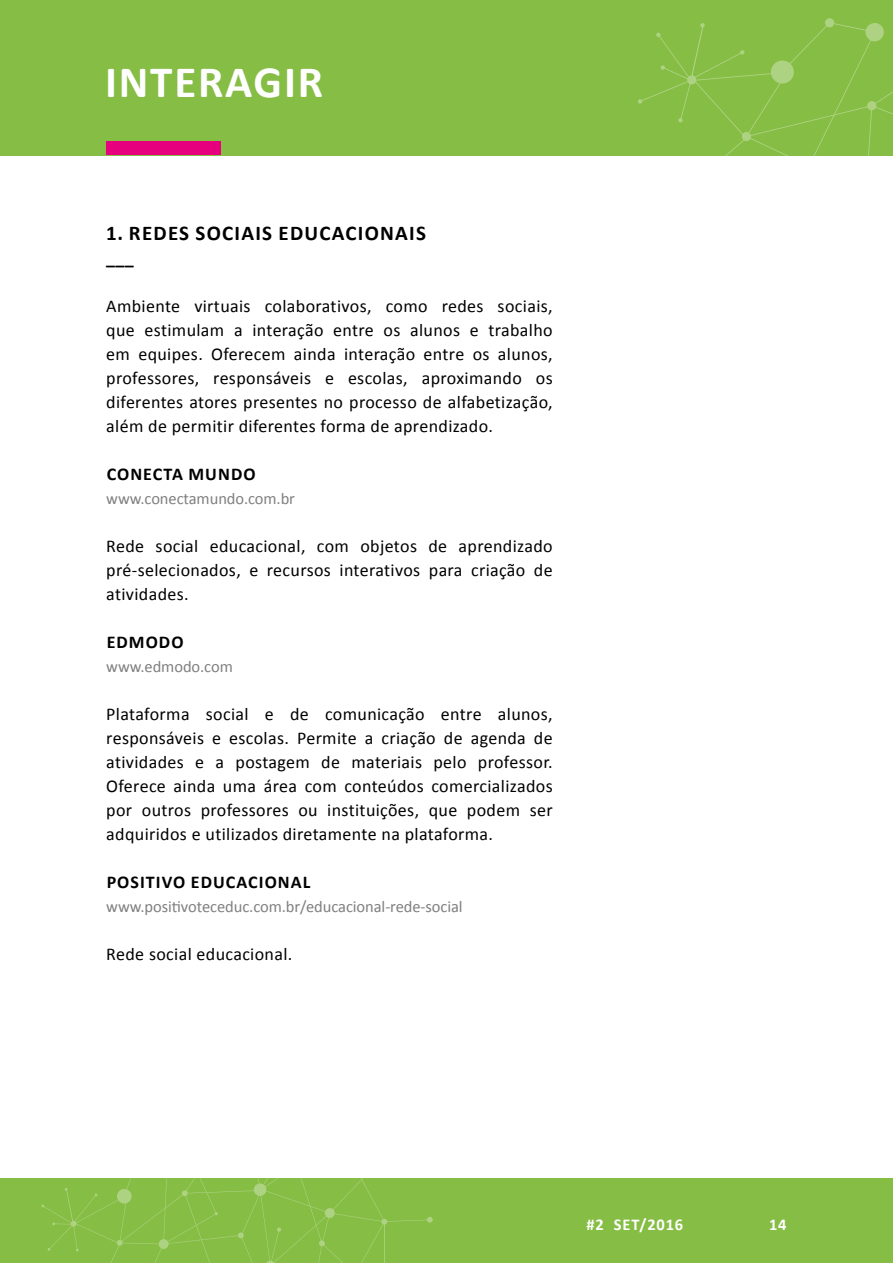
<style>
.page{position:relative;width:893px;height:1263px;background:#fff}
.page>*{position:absolute;margin:0;border:0;box-sizing:border-box;transform-origin:0 0}
.t1{font:700 45px "Calibri";letter-spacing:.04em;color:#fff}
.t2{font:700 21px "Calibri";letter-spacing:.06em;color:#000}
.t3{font:18px/24px "Calibri";letter-spacing:.02em;color:#000;text-align:justify}
.t4{font:700 18px "Calibri";letter-spacing:.06em;color:#000}
.t5{font:16.5px "Calibri";letter-spacing:-.005em;color:#818080}
.t6{font:700 16.5px "Calibri";letter-spacing:.05em;color:#fff}
</style>
<div class="page">
<div style="left:0;top:1178px;width:893px;height:85px;background:#86bd45"></div>
<div style="left:0;top:0;width:893px;height:155px;background:#86bd45"></div>
<svg style="left:638px;top:18px;width:255px;height:137px"></svg>
<svg style="left:427px;top:1216px;width:6px;height:7px"></svg>
<svg style="left:41px;top:1178px;width:389px;height:85px"></svg>
<div style="left:106px;top:141px;width:115px;height:14px;background:#e6007d"></div>
<h1 class="t1" style="left:105px;top:50px;width:220px">INTERAGIR</h1>
<p class="t2" style="left:106px;top:218px;width:321px">1. REDES SOCIAIS EDUCACIONAIS</p>
<p class="t4" style="left:106px;top:245px;width:29px">___</p>
<p class="t3" style="left:106px;top:293px;width:448px">Ambiente virtuais colaborativos, como redes sociais, que estimulam a interação entre os alunos e trabalho em equipes. Oferecem ainda interação entre os alunos, professores, responsáveis e escolas, aproximando os diferentes atores presentes no processo de alfabetização, além de permitir diferentes forma de aprendizado.</p>
<p class="t4" style="left:107px;top:461px;width:150px">CONECTA MUNDO</p>
<p class="t5" style="left:106px;top:487px;width:190px">www.conectamundo.com.br</p>
<p class="t3" style="left:106px;top:533px;width:448px">Rede social educacional, com objetos de aprendizado pré-selecionados, e recursos interativos para criação de atividades.</p>
<p class="t4" style="left:107px;top:629px;width:78px">EDMODO</p>
<p class="t5" style="left:106px;top:655px;width:128px">www.edmodo.com</p>
<p class="t3" style="left:106px;top:701px;width:448px">Plataforma social e de comunicação entre alunos, responsáveis e escolas. Permite a criação de agenda de atividades e a postagem de materiais pelo professor.<br>Oferece ainda uma área com conteúdos comercializados por outros professores ou instituições, que podem ser adquiridos e utilizados diretamente na plataforma.</p>
<p class="t4" style="left:107px;top:869px;width:205px">POSITIVO EDUCACIONAL</p>
<p class="t5" style="left:106px;top:895px;width:358px">www.positivoteceduc.com.br/educacional-rede-social</p>
<p class="t3" style="left:106px;top:941px;width:188px">Rede social educacional.</p>
<p class="t6" style="left:586px;top:1213px;width:98px">#2 SET/2016</p>
<p class="t6" style="left:769px;top:1213px;width:19px">14</p>
</div>
